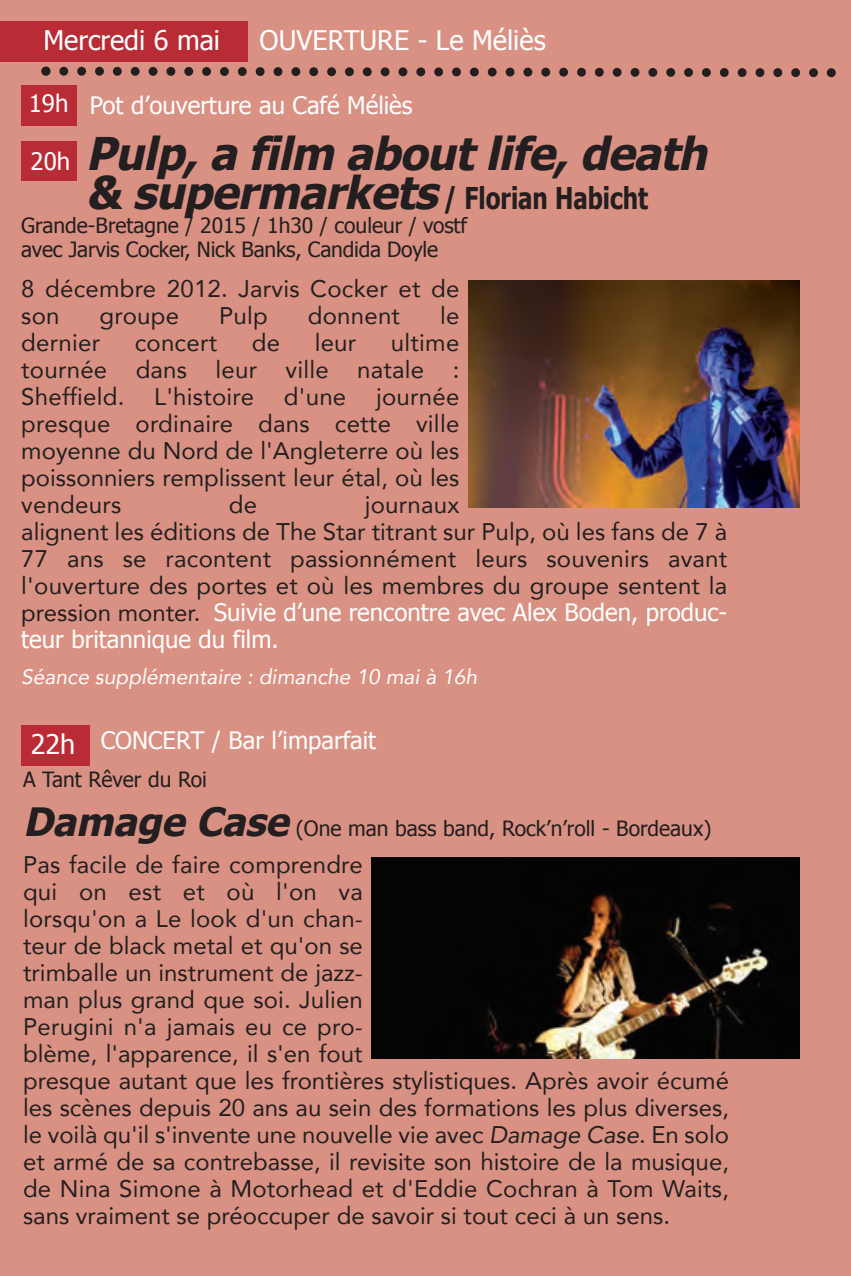
<style>
.page{position:relative;width:851px;height:1276px;background:#fff}
.page>*{position:absolute;margin:0;border:0;box-sizing:border-box;transform-origin:0 0}
.t1{font:italic 700 45px "Tahoma";color:#231f20}
.t2{font:700 30px "Tahoma";color:#231f20;scale:.8 1}
.t3{font:27px "Tahoma";color:#fff}
.t4{font:24px/27px "Avenir";color:#231f20}
.t5{font:24px/27px "Tahoma";color:#fff}
.t6{font:21px/24px "Tahoma";color:#231f20}
.t7{font:italic 21px "Avenir";color:#fff}
.s1{font-style:italic;font-size:45px}
.s2{font-family:"Avenir";color:#231f20}
.s3{font-weight:700;font-style:italic;font-size:39px}
.s4{font-style:italic}
</style>
<div class="page">
<div style="left:0;top:0;width:850px;height:1276px;background:#d89182"></div>
<div style="left:0;top:21px;width:247px;height:41px;background:#b92c36"></div>
<div style="left:21px;top:85px;width:56px;height:41px;background:#b92c36"></div>
<div style="left:21px;top:141px;width:56px;height:40px;background:#b92c36"></div>
<div style="left:21px;top:725px;width:69px;height:41px;background:#b92c36"></div>
<img style="left:468px;top:281px;width:331px;height:226px">
<img style="left:372px;top:857px;width:427px;height:201px">
<svg style="left:41px;top:66px;width:794px;height:12px"></svg>
<p class="t3" style="left:43px;top:23px;width:178px">Mercredi 6 mai</p>
<p class="t3" style="left:259px;top:23px;width:287px">OUVERTURE - Le Méliès</p>
<p class="t5" style="left:90px;top:91px;width:324px">Pot d’ouverture au Café Méliès</p>
<p class="t5" style="left:29px;top:89px;width:41px">19h</p>
<p class="t5" style="left:31px;top:147px;width:41px">20h</p>
<h1 class="t1" style="left:86px;top:125px;width:633px">pulp, a film aboutlife, death</h1>
<p class="t2" style="left:86px;top:179px;width:704px"><span class="s1">&amp; supermarkets</span>/ Florian Habicht</p>
<p class="t6" style="left:21px;top:213px;width:447px">Grande-Bretagne / 2015 / 1h30 / couleur / vostf avec Jarvis Cocker, Nick Banks, Candida Doyle</p>
<p class="t4" style="left:21px;top:276px;width:439px">8 décembre 2012. Jarvis Cocker et de son</p>
<p class="t4" style="left:99px;top:303px;width:81px">groupe</p>
<p class="t4" style="left:219px;top:303px;width:50px">Pulp</p>
<p class="t4" style="left:308px;top:303px;width:94px">donnent</p>
<p class="t4" style="left:440px;top:303px;width:21px">le</p>
<p class="t4" style="left:21px;top:330px;width:439px;text-align:justify;text-indent:369px">ultime tournée dans leur ville natale :<br>Sheffield. L'histoire d'une journée presque ordinaire dans cette ville moyenne du Nord de l'Angleterre où les poissonniers remplissent leur étal, où les vendeurs</p>
<p class="t4" style="left:21px;top:330px;width:80px">dernier</p>
<p class="t4" style="left:135px;top:330px;width:84px">concert</p>
<p class="t4" style="left:252px;top:330px;width:30px">de</p>
<p class="t4" style="left:314px;top:330px;width:43px">leur</p>
<p class="t4" style="left:229px;top:492px;width:30px">de</p>
<p class="t4" style="left:21px;top:492px;width:707px;text-indent:343px">journaux<br>alignent les éditions de The Star titrant sur Pulp, où les fans de 7 à 77 ans se racontent passionnément leurs souvenirs avant l'ouverture des portes et où les membres du groupe sentent la</p>
<p class="t5" style="left:21px;top:598px;width:707px"><span class="s2">pression monter.</span> Suivie d’une rencontre avec Alex Boden, produc&shy;teur britannique du film.</p>
<p class="t7" style="left:21px;top:663px;width:457px">Séance supplémentaire : dimanche 10 mai à 16h</p>
<p class="t5" style="left:101px;top:726px;width:277px">CONCERT / Bar l’imparfait</p>
<p class="t6" style="left:23px;top:766px;width:185px">A Tant Rêver du Roi</p>
<p class="t3" style="left:31px;top:727px;width:46px">22h</p>
<p class="t6" style="left:23px;top:816px;width:689px"><span class="s3">Damage case</span>(One man bass band, Rock’n’roll - Bordeaux)</p>
<p class="t4" style="left:23px;top:852px;width:707px">Pas facile de faire comprendre<br>qui on est et où l'on va<br>lorsqu'on a Le look d'un chan-<br>teur de black metal et qu'on se<br>trimballe un instrument de jazz-<br>man plus grand que soi. Julien<br>Perugini n'a jamais eu ce pro-<br>blème, l'apparence, il s'en fout<br>presque autant que les frontières stylistiques. Après avoir écumé les scènes depuis 20 ans au sein des formations les plus diverses, le voilà qu'il s'invente une nouvelle vie avec <span class="s4">Damage Case</span>. En solo et armé de sa contrebasse, il revisite son histoire de la musique, de Nina Simone à Motorhead et d'Eddie Cochran à Tom Waits, sans vraiment se préoccuper de savoir si tout ceci à un sens.</p>
</div>
